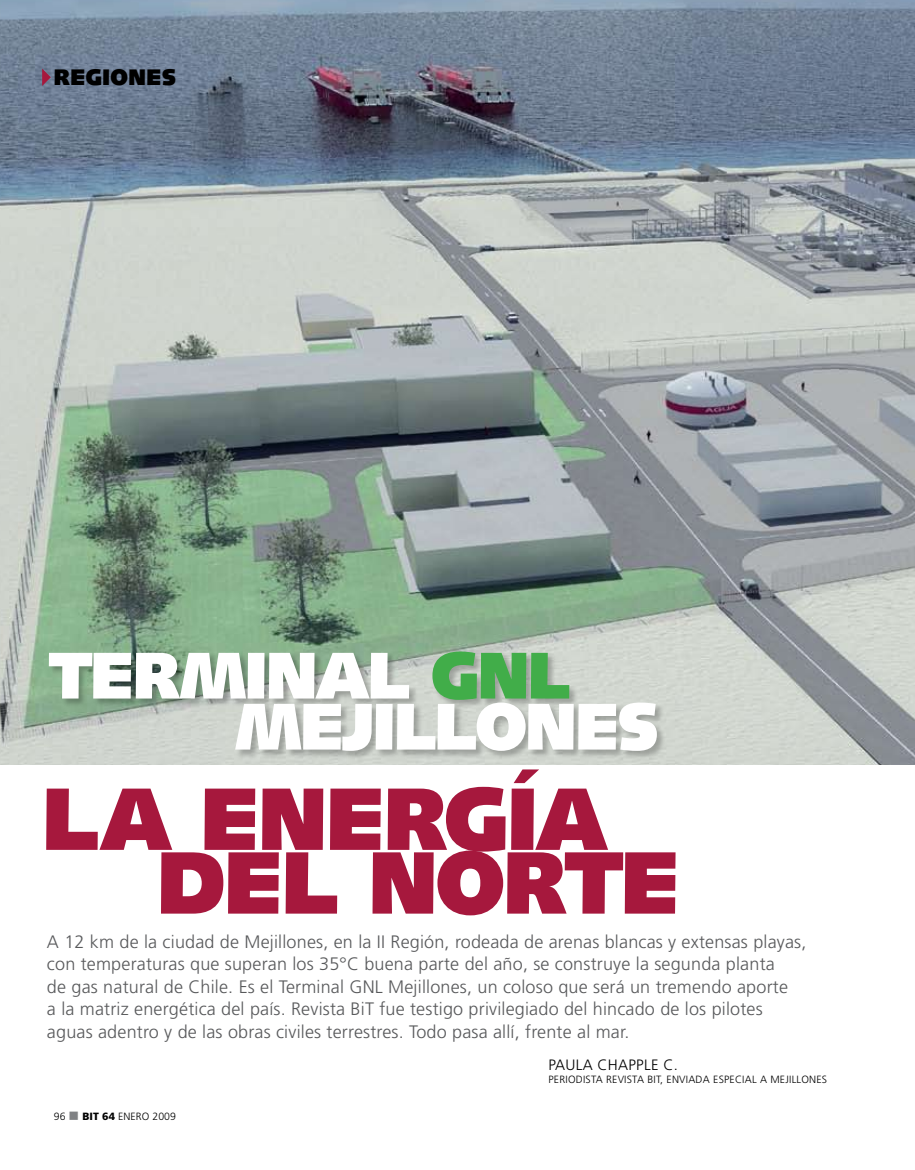
<style>
.page{position:relative;width:915px;height:1170px;background:#fff}
.page>*{position:absolute;margin:0;border:0;box-sizing:border-box;transform-origin:0 0}
.t1{font:900 88.5px "Syntax";color:#a6183d}
.t2{font:900 66px/51px "Syntax";letter-spacing:-.025em;color:#fff}
.t3{font:900 22.5px "Syntax";letter-spacing:.02em;color:#000}
.t4{font:300 18px/22.5px "Frutiger";letter-spacing:.01em;color:#58595b}
.t5{font:300 15px "Frutiger";letter-spacing:.02em;color:#000}
.t6{font:300 10.5px "Frutiger";letter-spacing:.02em;color:#000}
.s1{color:#41ad49}
.s2{color:#808284}
.s3{font-weight:900}
</style>
<div class="page">
<img style="left:0;top:0;width:914px;height:764px">
<svg style="left:42px;top:69px;width:9px;height:17px"></svg>
<div style="left:47px;top:650px;width:619px;height:110px;background:#000;opacity:.25"></div>
<p class="t3" style="left:54px;top:64px;width:123px">REGIONES</p>
<h2 class="t2" style="left:235px;top:650px;width:332px;text-indent:-187px">TERMINAL <span class="s1">GNL<br></span>MEJILLONES</h2>
<h1 class="t1" style="left:42px;top:766px;width:220px">LA ENERG</h1>
<h1 class="t1" style="left:507px;top:766px;width:102px">ÍA</h1>
<h1 class="t1" style="left:157px;top:830px;width:273px">DEL NORTE</h1>
<p class="t4" style="left:47px;top:930px;width:760px">A 12 km de la ciudad de Mejillones, en la II Región, rodeada de arenas blancas y extensas playas, con temperaturas que superan los 35°C buena parte del año, se construye la segunda planta<br>de gas natural de Chile. Es el Terminal GNL Mejillones, un coloso que será un tremendo aporte<br>a la matriz energética del país. Revista BiT fue testigo privilegiado del hincado de los pilotes aguas adentro y de las obras civiles terrestres. Todo pasa allí, frente al mar.</p>
<p class="t5" style="left:548px;top:1056px;width:79px">Paula Chappl</p>
<p class="t5" style="left:651px;top:1056px;width:28px">e C.</p>
<p class="t6" style="left:548px;top:1073px;width:193px">Periodista Revista BiT, Enviada Especial</p>
<p class="t6" style="left:759px;top:1073px;width:69px">a Mejillones</p>
<p class="t6" style="left:54px;top:1109px;width:124px">96 <span class="s2">■</span> <span class="s3">BIT 64</span> enero 2009</p>
</div>
